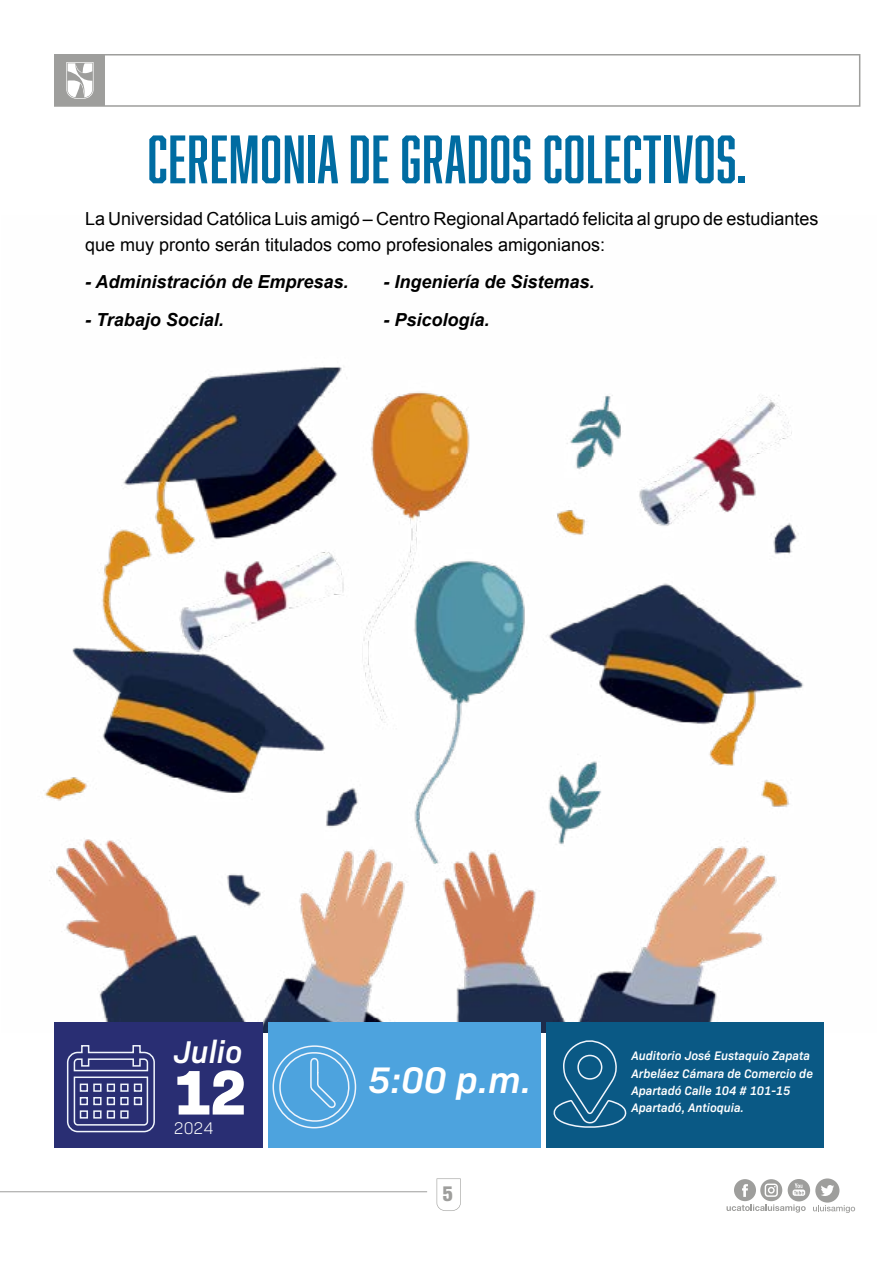
<style>
.page{position:relative;width:893px;height:1263px;background:#fff}
.page>*{position:absolute;margin:0;border:0;box-sizing:border-box;transform-origin:0 0}
.t1{font:800 63.9px "Bio Sans";color:#fff;scale:.96 1}
.t2{font:63px "Abolition";letter-spacing:.01em;color:#006ca2}
.t3{font:italic 600 37.5px "Bio Sans";color:#fff}
.t4{font:italic 600 31.95px "Bio Sans";color:#fff;scale:.96 1}
.t5{font:700 21px "Helvetica Con BQ";color:#9e9e9c}
.t6{font:18px/25.8px "Arial";color:#000}
.t7{font:italic 700 18px "Arial";color:#000}
.t8{font:300 17.1px "Bio Sans";color:#fff;scale:.96 1}
.t9{font:italic 600 12.6px/17.4px "Bio Sans";color:#fff;scale:.96 1}
</style>
<div class="page">
<svg style="left:726px;top:1178px;width:129px;height:35px"></svg>
<svg style="left:437px;top:1178px;width:24px;height:33px"></svg>
<div style="left:54px;top:54px;width:806px;height:53px;border:2px solid #9e9e9c"></div>
<div style="left:55px;top:55px;width:50px;height:51px;background:#9e9e9c"></div>
<svg style="left:66px;top:62px;width:28px;height:37px"></svg>
<hr style="left:0;top:1191px;width:427px;height:1px;background:#9e9e9c">
<img style="left:45px;top:367px;width:779px;height:665px">
<div style="left:54px;top:1023px;width:208px;height:125px;background:#292e73"></div>
<div style="left:268px;top:1023px;width:272px;height:125px;background:#4da3de"></div>
<div style="left:546px;top:1023px;width:277px;height:125px;background:#0a5985"></div>
<svg style="left:66px;top:1044px;width:291px;height:89px"></svg>
<svg style="left:553px;top:1040px;width:74px;height:88px"></svg>
<h2 class="t2" style="left:147px;top:123px;width:601px">CEREMONIA DE GRADOS COLECTIVOS.</h2>
<p class="t6" style="left:85px;top:206px;width:735px">La Universidad Católica Luis amigó – Centro Regional Apartadó felicita al grupo de estudiantes que muy pronto serán titulados como profesionales amigonianos:</p>
<p class="t7" style="left:85px;top:270px;width:265px">- Administración de Empresas.</p>
<p class="t7" style="left:85px;top:308px;width:140px">- Trabajo Social.</p>
<p class="t7" style="left:384px;top:270px;width:213px">- Ingeniería de Sistemas.</p>
<p class="t7" style="left:384px;top:308px;width:108px">- Psicología.</p>
<h3 class="t4" style="left:174px;top:1028px;width:73px">Julio</h3>
<h1 class="t1" style="left:174px;top:1042px;width:77px">12</h1>
<p class="t8" style="left:174px;top:1116px;width:43px">2024</p>
<h3 class="t3" style="left:368px;top:1052px;width:165px">5:00 p.m.</h3>
<p class="t5" style="left:443px;top:1182px;width:12px">5</p>
<p class="t9" style="left:632px;top:1046px;width:190px">Auditorio José Eustaquio Zapata<br>Arbeláez Cámara de Comercio de<br>Apartadó Calle 104 # 101-15<br>Apartadó, Antioquia.</p>
</div>
